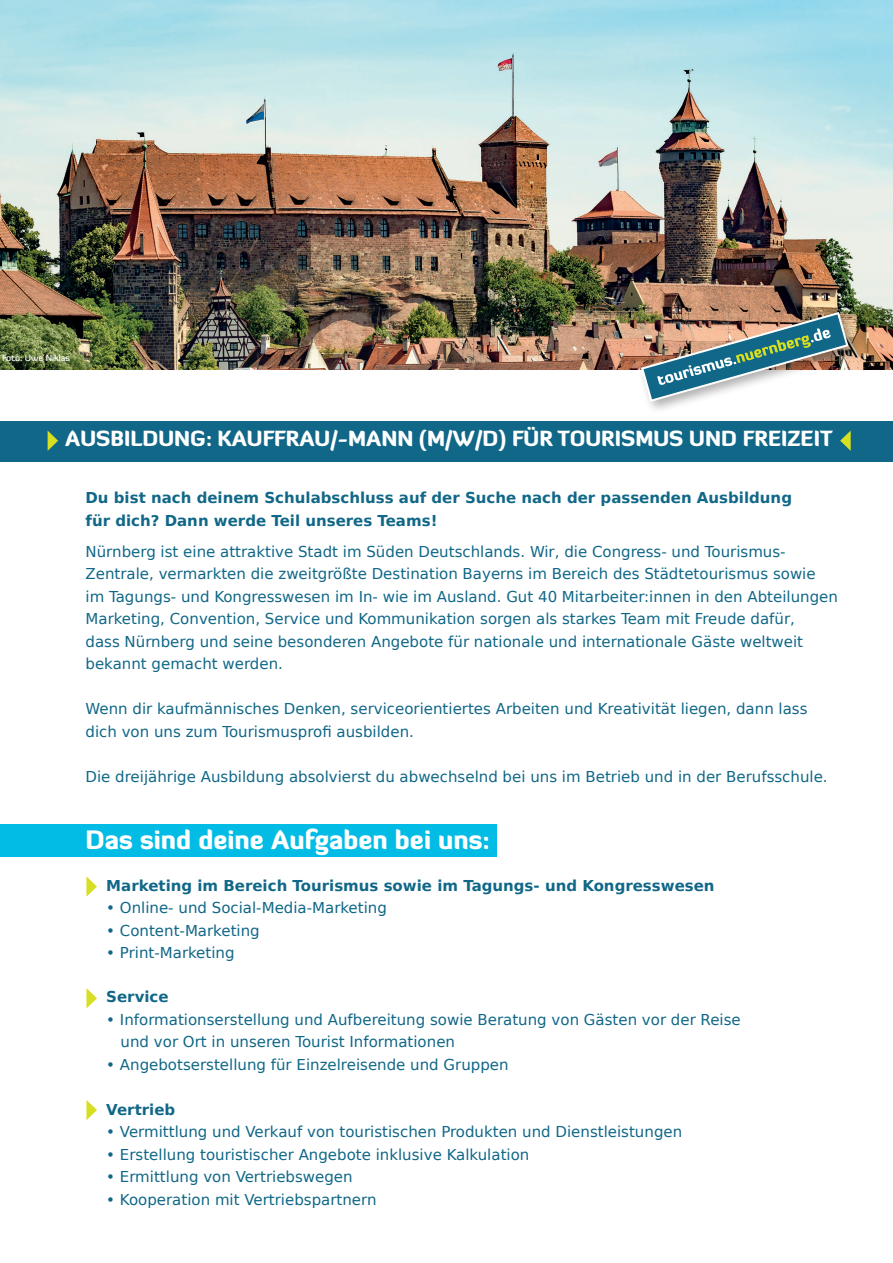
<style>
.page{position:relative;width:893px;height:1263px;background:#fff}
.page>*{position:absolute;margin:0;border:0;box-sizing:border-box;transform-origin:0 0}
.t1{font:900 25.5px "Diavlo";color:#fff}
.t2{font:900 21px "Diavlo";color:#fff}
.t3{font:15px/22.5px "DejaVu Sans";color:#106787}
.t4{font:700 15px/22.5px "DejaVu Sans";color:#106787}
.t5{font:500 9px "Diavlo";color:#fff}
</style>
<div class="page">
<img style="left:0;top:0;width:893px;height:370px">
<div style="left:0;top:421px;width:893px;height:40px;background:#106787"></div>
<div style="left:0;top:824px;width:496px;height:32px;background:#02bce5"></div>
<div style="left:637px;top:308px;width:224px;height:106px;background:#231f20;opacity:.35"></div>
<img style="left:641px;top:312px;width:207px;height:90px">
<svg style="left:48px;top:431px;width:10px;height:20px"></svg>
<svg style="left:86px;top:876px;width:11px;height:21px"></svg>
<svg style="left:86px;top:988px;width:11px;height:20px"></svg>
<svg style="left:86px;top:1100px;width:11px;height:20px"></svg>
<svg style="left:840px;top:431px;width:11px;height:20px"></svg>
<p class="t5" style="left:2px;top:352px;width:70px">Foto: Uwe Niklas</p>
<p class="t2" style="left:65px;top:425px;width:769px">AUSBILDUNG: KAUFFRAU/-MANN (M/W/D) FÜR TOURISMUS UND FREIZEIT</p>
<p class="t4" style="left:86px;top:486px;width:708px">Du bist nach deinem Schulabschluss auf der Suche nach der passenden Ausbildung für dich? Dann werde Teil unseres Teams!</p>
<p class="t3" style="left:86px;top:540px;width:702px">Nürnberg ist eine attraktive Stadt im Süden Deutschlands. Wir, die Congress- und Tourismus-</p>
<p class="t3" style="left:86px;top:562px;width:732px">Zentrale, vermarkten die zweitgrößte Destination Bayerns im Bereich des Städtetourismus sowie</p>
<p class="t3" style="left:86px;top:585px;width:754px">im Tagungs- und Kongresswesen im In- wie im Ausland. Gut 40 Mitarbeiter:innen in den Abteilungen</p>
<p class="t3" style="left:86px;top:607px;width:711px">Marketing, Convention, Service und Kommunikation sorgen als starkes Team mit Freude dafür,</p>
<p class="t3" style="left:86px;top:630px;width:719px">dass Nürnberg und seine besonderen Angebote für nationale und internationale Gäste weltweit</p>
<p class="t3" style="left:86px;top:652px;width:199px">bekannt gemacht werden.</p>
<p class="t3" style="left:86px;top:697px;width:724px">Wenn dir kaufmännisches Denken, serviceorientiertes Arbeiten und Kreativität liegen, dann lass dich von uns zum Tourismusprofi ausbilden.</p>
<p class="t3" style="left:86px;top:765px;width:744px">Die dreijährige Ausbildung absolvierst du abwechselnd bei uns im Betrieb und in der Berufsschule.</p>
<p class="t1" style="left:86px;top:823px;width:405px">Das sind deine Aufgaben bei uns:</p>
<p class="t4" style="left:106px;top:873px;width:610px">Marketing im Bereich Tourismus sowie im Tagungs- und Kongresswesen</p>
<p class="t3" style="left:106px;top:896px;width:282px">• Online- und Social-Media-Marketing</p>
<p class="t3" style="left:106px;top:918px;width:155px">• Content-Marketing</p>
<p class="t3" style="left:106px;top:941px;width:130px">• Print-Marketing</p>
<p class="t4" style="left:106px;top:985px;width:64px">Service</p>
<p class="t3" style="left:121px;top:1007px;width:622px;text-indent:-14px">• Informationserstellung und Aufbereitung sowie Beratung von Gästen vor der Reise und vor Ort in unseren Tourist Informationen</p>
<p class="t3" style="left:106px;top:1052px;width:404px">• Angebotserstellung für Einzelreisende und Gruppen</p>
<p class="t4" style="left:106px;top:1097px;width:70px">Vertrieb</p>
<p class="t3" style="left:106px;top:1120px;width:577px">• Vermittlung und Verkauf von touristischen Produkten und Dienstleistungen</p>
<p class="t3" style="left:106px;top:1142px;width:425px">• Erstellung touristischer Angebote inklusive Kalkulation</p>
<p class="t3" style="left:106px;top:1165px;width:248px">• Ermittlung von Vertriebswegen</p>
<p class="t3" style="left:106px;top:1187px;width:272px">• Kooperation mit Vertriebspartnern</p>
</div>
